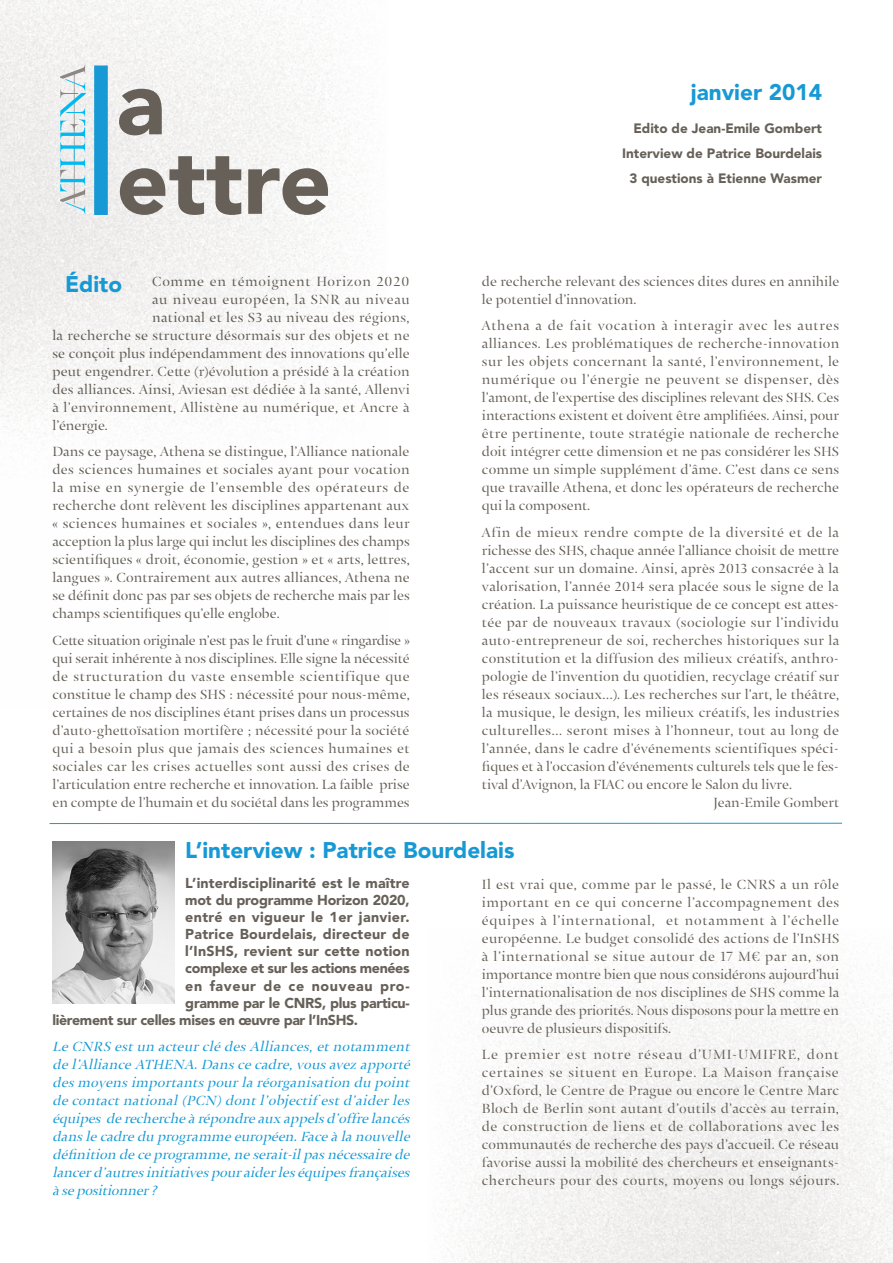
<style>
.page{position:relative;width:893px;height:1263px;background:#fff}
.page>*{position:absolute;margin:0;border:0;box-sizing:border-box;transform-origin:0 0}
.titre{font:900 91.5px/79.5px "Avenir LT Std";color:#666058}
.titre_super{font:900 22.5px "Avenir LT Std";color:#1699d4}
.courant{font:15px/18px "Ty Stencil";letter-spacing:.01em;color:#666058;text-align:justify}
.chapô{font:italic 15px/18px "Ty Stencil";letter-spacing:.005em;color:#1699d4;text-align:justify}
.courant-2{font:15px "Ty Stencil";letter-spacing:.03em;color:#666058}
.courant-3{font:15px "Ty Stencil";letter-spacing:.04em;color:#666058}
.courant-4{font:15px "Ty Stencil";letter-spacing:.05em;color:#666058}
.chapô-2{font:900 14.25px "Avenir LT Std";letter-spacing:.01em;color:#666058}
.chapô-3{font:900 14.25px "Avenir LT Std";letter-spacing:-.025em;color:#666058}
.chapô-4{font:900 14.25px "Avenir LT Std";letter-spacing:-.02em;color:#666058}
.chapô-5{font:900 14.25px "Avenir LT Std";letter-spacing:-.015em;color:#666058}
.chapô-6{font:900 14.25px "Avenir LT Std";letter-spacing:.05em;color:#666058}
.titre-2{font:900 13.5px "Avenir LT Std";color:#666058}
</style>
<div class="page">
<img style="left:441px;top:945px;width:452px;height:318px">
<img style="left:0;top:0;width:371px;height:452px">
<div style="left:94px;top:65px;width:14px;height:150px;background:#1699d4;border:2px solid #1699d4"></div>
<img style="left:52px;top:841px;width:122px;height:162px">
<svg style="left:60px;top:65px;width:26px;height:149px"></svg>
<hr style="left:50px;top:823px;width:792px;height:1px;background:#1699d4">
<p class="titre" style="left:116px;top:62px;width:217px">a ettre</p>
<p class="titre_super" style="left:691px;top:78px;width:133px">janvier 2014</p>
<p class="titre-2" style="left:633px;top:120px;width:190px">Edito de Jean-Emile Gombert</p>
<p class="titre-2" style="left:622px;top:145px;width:201px">Interview de Patrice Bourdelais</p>
<p class="titre-2" style="left:629px;top:170px;width:194px">3 questions à Etienne Wasmer</p>
<p class="titre_super" style="left:65px;top:270px;width:59px">Édito</p>
<p class="courant-4" style="left:152px;top:273px;width:259px">Comme en témoignent Horizon 2020</p>
<p class="courant-3" style="left:152px;top:291px;width:259px">au niveau européen, la SNR au niveau</p>
<p class="courant" style="left:152px;top:309px;width:259px">national et les S3 au niveau des régions,</p>
<p class="courant" style="left:52px;top:327px;width:359px">la recherche se structure désormais sur des objets et ne</p>
<p class="courant" style="left:52px;top:345px;width:359px">se conçoit plus indépendamment des innovations qu’elle</p>
<p class="courant" style="left:52px;top:363px;width:359px">peut engendrer. Cette (r)évolution a présidé à la création</p>
<p class="courant" style="left:52px;top:381px;width:359px">des alliances. Ainsi, Aviesan est dédiée à la santé, Allenvi</p>
<p class="courant-2" style="left:52px;top:399px;width:359px">à l’environnement, Allistène au numérique, et Ancre à</p>
<p class="courant" style="left:52px;top:417px;width:57px">l’énergie.</p>
<p class="courant" style="left:52px;top:443px;width:359px">Dans ce paysage, Athena se distingue, l’Alliance nationale des sciences humaines et sociales ayant pour vocation la mise en synergie de l’ensemble des opérateurs de recherche dont relèvent les disciplines appartenant aux « sciences humaines et sociales », entendues dans leur acception la plus large qui inclut les disciplines des champs scientifiques « droit, économie, gestion » et « arts, lettres, langues ». Contrairement aux autres alliances, Athena ne se définit donc pas par ses objets de recherche mais par les champs scientifiques qu’elle englobe.</p>
<p class="courant" style="left:52px;top:632px;width:359px">Cette situation originale n’est pas le fruit d’une « ringardise » qui serait inhérente à nos disciplines. Elle signe la nécessité de structuration du vaste ensemble scientifique que constitue le champ des SHS : nécessité pour nous-même, certaines de nos disciplines étant prises dans un processus d’auto-ghettoïsation mortifère ; nécessité pour la société qui a besoin plus que jamais des sciences humaines et sociales car les crises actuelles sont aussi des crises de l’articulation entre recherche et innovation. La faible prise en compte de l’humain et du sociétal dans les programmes</p>
<p class="courant" style="left:482px;top:273px;width:359px">de recherche relevant des sciences dites dures en annihile le potentiel d’innovation.</p>
<p class="courant" style="left:482px;top:317px;width:359px">Athena a de fait vocation à interagir avec les autres alliances. Les problématiques de recherche-innovation sur les objets concernant la santé, l’environnement, le numérique ou l’énergie ne peuvent se dispenser, dès l’amont, de l’expertise des disciplines relevant des SHS. Ces interactions existent et doivent être amplifiées. Ainsi, pour être pertinente, toute stratégie nationale de recherche doit intégrer cette dimension et ne pas considérer les SHS comme un simple supplément d’âme. C’est dans ce sens que travaille Athena, et donc les opérateurs de recherche qui la composent.</p>
<p class="courant" style="left:482px;top:524px;width:359px">Afin de mieux rendre compte de la diversité et de la richesse des SHS, chaque année l’alliance choisit de mettre l’accent sur un domaine. Ainsi, après 2013 consacrée à la valorisation, l’année 2014 sera placée sous le signe de la création. La puissance heuristique de ce concept est attes&shy;tée par de nouveaux travaux (sociologie sur l’individu auto-entrepreneur de soi, recherches historiques sur la constitution et la diffusion des milieux créatifs, anthro&shy;pologie de l’invention du quotidien, recyclage créatif sur les réseaux sociaux…). Les recherches sur l’art, le théâtre, la musique, le design, les milieux créatifs, les industries culturelles… seront mises à l’honneur, tout au long de l’année, dans le cadre d’événements scientifiques spéci&shy;fiques et à l’occasion d’événements culturels tels que le fes&shy;tival d’Avignon, la FIAC ou encore le Salon du livre.</p>
<p class="courant" style="left:713px;top:794px;width:127px">Jean-Emile Gombert</p>
<p class="titre_super" style="left:185px;top:837px;width:331px">L’interview : Patrice Bourdelais</p>
<p class="chapô-2" style="left:185px;top:874px;width:226px">L’interdisciplinarité est le maître</p>
<p class="chapô-5" style="left:185px;top:891px;width:226px">mot du programme Horizon 2020,</p>
<p class="chapô-2" style="left:185px;top:908px;width:226px">entré en vigueur le 1er janvier.</p>
<p class="chapô-2" style="left:185px;top:926px;width:226px">Patrice Bourdelais, directeur de</p>
<p class="chapô-2" style="left:185px;top:943px;width:226px">l’InSHS, revient sur cette notion</p>
<p class="chapô-3" style="left:185px;top:960px;width:226px">complexe et sur les actions menées</p>
<p class="chapô-6" style="left:185px;top:977px;width:226px">en faveur de ce nouveau pro-</p>
<p class="chapô-4" style="left:185px;top:994px;width:226px">gramme par le CNRS, plus particu-</p>
<p class="chapô-3" style="left:52px;top:1011px;width:307px">lièrement sur celles mises en œuvre par l’InSHS.</p>
<p class="chapô" style="left:52px;top:1038px;width:359px">Le CNRS est un acteur clé des Alliances, et notamment de l’Alliance ATHENA. Dans ce cadre, vous avez apporté des moyens importants pour la réorganisation du point de contact national (PCN) dont l’objectif est d’aider les équipes de recherche à répondre aux appels d’offre lancés dans le cadre du programme européen. Face à la nouvelle définition de ce programme, ne serait-il pas nécessaire de lancer d’autres initiatives pour aider les équipes françaises à se positionner ?</p>
<p class="courant" style="left:482px;top:876px;width:359px">Il est vrai que, comme par le passé, le CNRS a un rôle important en ce qui concerne l’accompagnement des équipes à l’international, et notamment à l’échelle européenne. Le budget consolidé des actions de l’InSHS à l’international se situe autour de 17 M€ par an, son importance montre bien que nous considérons aujourd’hui l’internationalisation de nos disciplines de SHS comme la plus grande des priorités. Nous disposons pour la mettre en oeuvre de plusieurs dispositifs.</p>
<p class="courant" style="left:482px;top:1046px;width:359px">Le premier est notre réseau d’UMI-UMIFRE, dont certaines se situent en Europe. La Maison française d’Oxford, le Centre de Prague ou encore le Centre Marc Bloch de Berlin sont autant d’outils d’accès au terrain, de construction de liens et de collaborations avec les communautés de recherche des pays d’accueil. Ce réseau favorise aussi la mobilité des chercheurs et enseignants&shy;chercheurs pour des courts, moyens ou longs séjours.</p>
</div>
